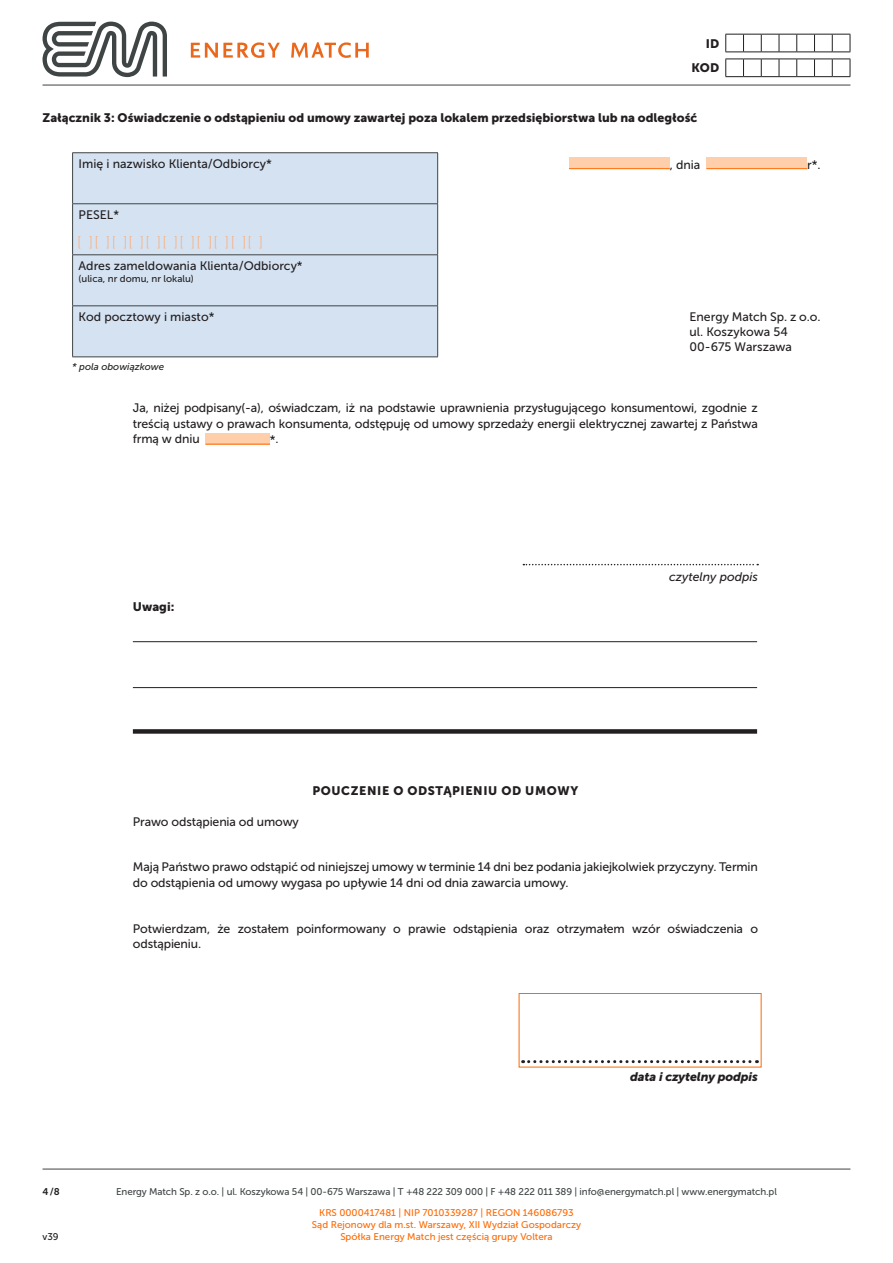
<style>
.page{position:relative;width:893px;height:1263px;background:#fff}
.page>*{position:absolute;margin:0;border:0;box-sizing:border-box;transform-origin:0 0}
.t1{font:15px "Museo Sans 100";color:#ffa566}
.t2{font:12.3px/15.3px "Museo Sans 500";letter-spacing:-.01em;color:#231f20}
.t3{font:12.3px/24.8px "Museo Sans 900";color:#231f20;text-align:right}
.t4{font:12.3px "Museo Sans 900";letter-spacing:.05em;color:#231f20}
.t5{font:italic 12.3px "Museo Sans 900";letter-spacing:-.01em;color:#231f20}
.t6{font:italic 12.3px "Museo Sans 500";color:#231f20}
.t7{font:9.75px/12px "Museo Sans 500";color:#ff6900;text-align:center}
.t8{font:9.75px "Museo Sans 500";letter-spacing:-.01em;color:#3f4444}
.t9{font:9.75px "Museo Sans 500";color:#231f20}
.t10{font:italic 9.75px "Museo Sans 500";color:#231f20}
.t11{font:9.75px "Museo Sans 700";color:#231f20}
</style>
<div class="page">
<svg style="left:191px;top:42px;width:178px;height:16px"></svg>
<svg style="left:43px;top:22px;width:124px;height:55px"></svg>
<hr style="left:43px;top:1169px;width:807px;height:1px;background:#3f4444">
<hr style="left:43px;top:85px;width:807px;height:1px;background:#3f4444">
<div style="left:73px;top:153px;width:364px;height:204px;background:#d4e2f2"></div>
<hr style="left:437px;top:153px;width:1px;height:50px;background:#3f4444">
<hr style="left:72px;top:203px;width:366px;height:1px;background:#3f4444">
<hr style="left:437px;top:204px;width:1px;height:50px;background:#3f4444">
<hr style="left:72px;top:254px;width:366px;height:1px;background:#3f4444">
<hr style="left:437px;top:255px;width:1px;height:50px;background:#3f4444">
<hr style="left:72px;top:305px;width:366px;height:1px;background:#3f4444">
<hr style="left:437px;top:306px;width:1px;height:51px;background:#3f4444">
<hr style="left:72px;top:357px;width:366px;height:1px;background:#3f4444">
<hr style="left:72px;top:152px;width:366px;height:1px;background:#3f4444">
<hr style="left:72px;top:153px;width:1px;height:50px;background:#3f4444">
<hr style="left:72px;top:204px;width:1px;height:50px;background:#3f4444">
<hr style="left:72px;top:255px;width:1px;height:50px;background:#3f4444">
<hr style="left:72px;top:306px;width:1px;height:51px;background:#3f4444">
<div style="left:206px;top:432px;width:64px;height:12px;background:#ffceab"></div>
<hr style="left:206px;top:444px;width:64px;height:1px;background:#ff6900">
<svg style="left:523px;top:564px;width:235px;height:1px"></svg>
<hr style="left:133px;top:641px;width:624px;height:1px;background:#231f20">
<hr style="left:133px;top:687px;width:624px;height:1px;background:#231f20">
<div style="left:133px;top:729px;width:624px;height:5px;background:#231f20"></div>
<svg style="left:523px;top:1060px;width:234px;height:3px"></svg>
<div style="left:569px;top:157px;width:101px;height:12px;background:#ffceab"></div>
<hr style="left:569px;top:168px;width:101px;height:1px;background:#ff6900">
<div style="left:706px;top:157px;width:101px;height:12px;background:#ffceab"></div>
<hr style="left:706px;top:168px;width:101px;height:1px;background:#ff6900">
<svg style="left:725px;top:34px;width:126px;height:19px"></svg>
<svg style="left:725px;top:59px;width:126px;height:18px"></svg>
<div style="left:519px;top:993px;width:242px;height:74px;border:1px solid #ff6900"></div>
<p class="t3" style="left:692px;top:31px;width:29px">ID<br>KOD</p>
<p class="t3" style="left:43px;top:105px;width:656px">Załącznik 3: Oświadczenie o odstąpieniu od umowy zawartej poza lokalem przedsiębiorstwa lub na odległość</p>
<p class="t2" style="left:79px;top:156px;width:195px">Imię i nazwisko Klienta/Odbiorcy*</p>
<p class="t2" style="left:79px;top:207px;width:42px">PESEL*</p>
<p class="t1" style="left:77px;top:234px;width:187px">[ ] [ ] [ ] [ ] [ ] [ ] [ ] [ ] [ ] [ ] [ ]</p>
<p class="t2" style="left:79px;top:258px;width:226px">Adres zameldowania Klienta/Odbiorcy*</p>
<p class="t9" style="left:79px;top:273px;width:117px">(ulica, nr domu, nr lokalu)</p>
<p class="t2" style="left:79px;top:309px;width:137px">Kod pocztowy i miasto*</p>
<p class="t10" style="left:72px;top:361px;width:93px">* pola obowiązkowe</p>
<p class="t2" style="left:670px;top:157px;width:32px">, dnia</p>
<p class="t2" style="left:807px;top:157px;width:15px">r*.</p>
<p class="t2" style="left:689px;top:309px;width:133px">Energy Match Sp. z o.o. ul. Koszykowa 54<br>00-675 Warszawa</p>
<p class="t2" style="left:133px;top:400px;width:627px;text-align:justify">Ja, niżej podpisany(-a), oświadczam, iż na podstawie uprawnienia przysługującego konsumentowi, zgodnie z treścią ustawy o prawach konsumenta, odstępuję od umowy sprzedaży energii elektrycznej zawartej z Państwa frmą w dniu</p>
<p class="t2" style="left:270px;top:432px;width:10px">*.</p>
<p class="t3" style="left:133px;top:594px;width:43px">Uwagi:</p>
<p class="t4" style="left:312px;top:784px;width:267px">POUCZENIE O ODSTĄPIENIU OD UMOWY</p>
<p class="t6" style="left:669px;top:570px;width:90px">czytelny podpis</p>
<p class="t2" style="left:133px;top:814px;width:168px">Prawo odstąpienia od umowy</p>
<p class="t2" style="left:133px;top:859px;width:627px">Mają Państwo prawo odstąpić od niniejszej umowy w terminie 14 dni bez podania jakiejkolwiek przyczyny. Termin do odstąpienia od umowy wygasa po upływie 14 dni od dnia zawarcia umowy.</p>
<p class="t2" style="left:133px;top:921px;width:627px">Potwierdzam, że zostałem poinformowany o prawie odstąpienia oraz otrzymałem wzór oświadczenia o odstąpieniu.</p>
<p class="t5" style="left:630px;top:1070px;width:129px">data i czytelny podpis</p>
<p class="t11" style="left:43px;top:1186px;width:19px">4/8</p>
<p class="t8" style="left:116px;top:1186px;width:662px">Energy Match Sp. z o.o. | ul. Koszykowa 54 | 00-675 Warszawa | T +48 222 309 000 | F +48 222 011 389 | info@energymatch.pl | www.energymatch.pl</p>
<p class="t7" style="left:312px;top:1206px;width:271px">KRS 0000417481 | NIP 7010339287 | REGON 146086793<br>Sąd Rejonowy dla m.st. Warszawy, XII Wydział Gospodarczy</p>
<p class="t9" style="left:43px;top:1231px;width:18px">v39</p>
<p class="t7" style="left:340px;top:1230px;width:214px">Spółka Energy Match jest częścią grupy Voltera</p>
</div>
